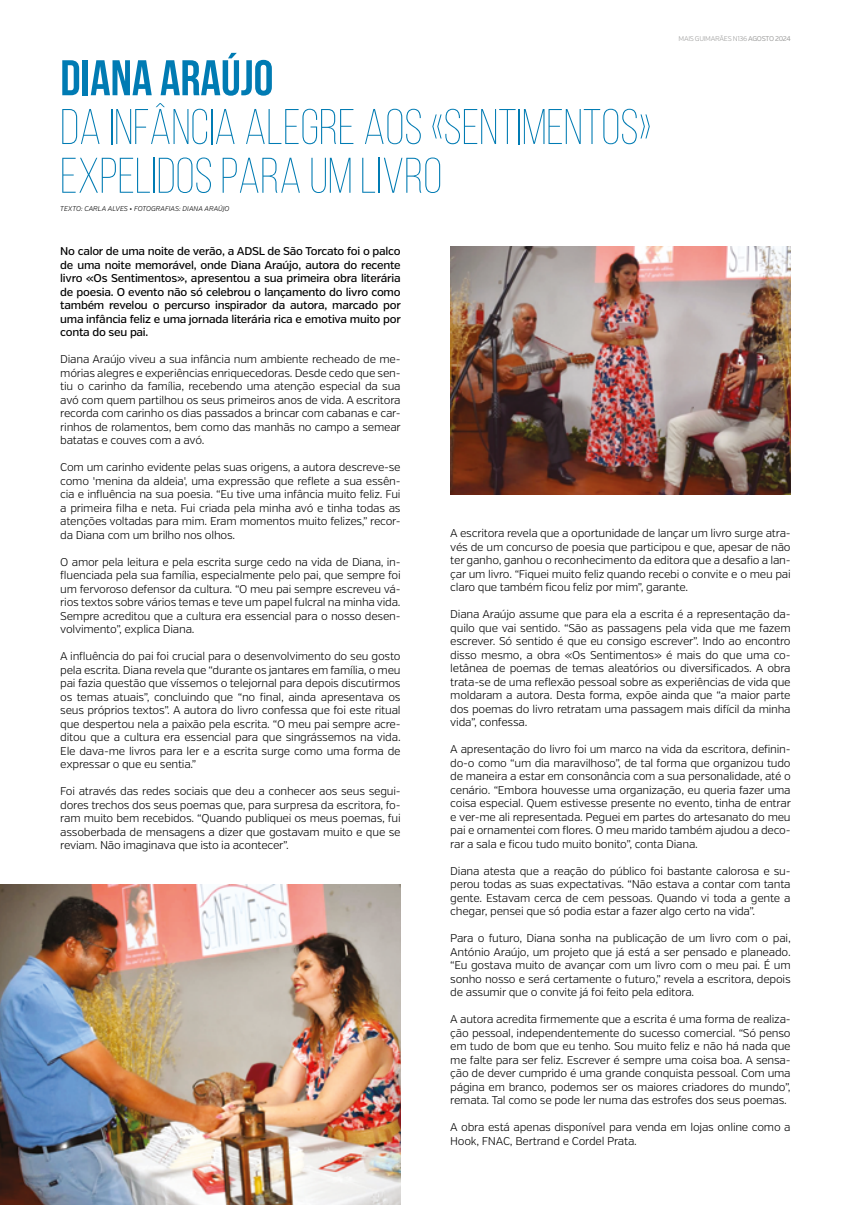
<style>
.page{position:relative;width:851px;height:1205px;background:#fff}
.page>*{position:absolute;margin:0;border:0;box-sizing:border-box;transform-origin:0 0}
.t1{font:300 50px/48.8px "Bebas Neue";color:#007bb3}
.t2{font:50px "Bebas Neue";color:#007bb3}
.t3{font:300 11.25px/13.5px "Verb";letter-spacing:-.02em;color:#000;text-align:justify}
.t4{font:500 11.25px/13.5px "Verb";letter-spacing:-.02em;color:#000;text-align:justify}
.t5{font:italic 300 6.88px "Verb";letter-spacing:-.005em;color:#000}
.t6{font:300 6.88px "Verb";letter-spacing:-.04em;color:#9d9d9c}
.s1{font-weight:400}
</style>
<div class="page">
<img style="left:0;top:885px;width:400px;height:320px">
<img style="left:450px;top:246px;width:340px;height:249px">
<h1 class="t2" style="left:60px;top:51px;width:214px">DIANA ARAÚJO</h1>
<h1 class="t1" style="left:60px;top:102px;width:592px">DA INFÂNCIA ALEGRE AOS «SENTIMENTOS»<br>EXPELIDOS PARA UM LIVRO</h1>
<p class="t5" style="left:60px;top:204px;width:171px">TEXTO: CARLA ALVES • FOTOGRAFIAS: DIANA ARAÚJO</p>
<p class="t6" style="left:678px;top:34px;width:114px">MAIS GUIMARÃES N136 <span class="s1">AGOSTO 2024</span></p>
<p class="t4" style="left:60px;top:245px;width:342px">No calor de uma noite de verão, a ADSL de São Torcato foi o palco de uma noite memorável, onde Diana Araújo, autora do recente livro «Os Sentimentos», apresentou a sua primeira obra literária de poesia. O evento não só celebrou o lançamento do livro como também revelou o percurso inspirador da autora, marcado por uma infância feliz e uma jornada literária rica e emotiva muito por conta do seu pai.</p>
<p class="t3" style="left:60px;top:353px;width:342px">Diana Araújo viveu a sua infância num ambiente recheado de me&shy;mórias alegres e experiências enriquecedoras. Desde cedo que sen&shy;tiu o carinho da família, recebendo uma atenção especial da sua avó com quem partilhou os seus primeiros anos de vida. A escritora recorda com carinho os dias passados a brincar com cabanas e car&shy;rinhos de rolamentos, bem como das manhãs no campo a semear batatas e couves com a avó.</p>
<p class="t3" style="left:60px;top:461px;width:342px">Com um carinho evidente pelas suas origens, a autora descreve-se como 'menina da aldeia', uma expressão que reflete a sua essên&shy;cia e influência na sua poesia. “Eu tive uma infância muito feliz. Fui a primeira filha e neta. Fui criada pela minha avó e tinha todas as atenções voltadas para mim. Eram momentos muito felizes,” recor&shy;da Diana com um brilho nos olhos.</p>
<p class="t3" style="left:60px;top:555px;width:342px">O amor pela leitura e pela escrita surge cedo na vida de Diana, in&shy;fluenciada pela sua família, especialmente pelo pai, que sempre foi um fervoroso defensor da cultura. “O meu pai sempre escreveu vá&shy;rios textos sobre vários temas e teve um papel fulcral na minha vida.<br>Sempre acreditou que a cultura era essencial para o nosso desen&shy;volvimento”, explica Diana.</p>
<p class="t3" style="left:60px;top:650px;width:342px">A influência do pai foi crucial para o desenvolvimento do seu gosto pela escrita. Diana revela que “durante os jantares em família, o meu pai fazia questão que víssemos o telejornal para depois discutirmos os temas atuais”, concluindo que “no final, ainda apresentava os seus próprios textos”. A autora do livro confessa que foi este ritual que despertou nela a paixão pela escrita. “O meu pai sempre acre&shy;ditou que a cultura era essencial para que singrássemos na vida.<br>Ele dava-me livros para ler e a escrita surge como uma forma de expressar o que eu sentia.”</p>
<p class="t3" style="left:60px;top:785px;width:342px">Foi através das redes sociais que deu a conhecer aos seus segui&shy;dores trechos dos seus poemas que, para surpresa da escritora, fo&shy;ram muito bem recebidos. “Quando publiquei os meus poemas, fui assoberbada de mensagens a dizer que gostavam muito e que se reviam. Não imaginava que isto ia acontecer”.</p>
<p class="t3" style="left:450px;top:526px;width:342px">A escritora revela que a oportunidade de lançar um livro surge atra&shy;vés de um concurso de poesia que participou e que, apesar de não ter ganho, ganhou o reconhecimento da editora que a desafio a lan&shy;çar um livro. “Fiquei muito feliz quando recebi o convite e o meu pai claro que também ficou feliz por mim”, garante.</p>
<p class="t3" style="left:450px;top:607px;width:342px">Diana Araújo assume que para ela a escrita é a representação da&shy;quilo que vai sentido. “São as passagens pela vida que me fazem escrever. Só sentido é que eu consigo escrever”. Indo ao encontro disso mesmo, a obra «Os Sentimentos» é mais do que uma co&shy;letânea de poemas de temas aleatórios ou diversificados. A obra trata-se de uma reflexão pessoal sobre as experiências de vida que moldaram a autora. Desta forma, expõe ainda que “a maior parte dos poemas do livro retratam uma passagem mais difícil da minha vida”, confessa.</p>
<p class="t3" style="left:450px;top:742px;width:342px">A apresentação do livro foi um marco na vida da escritora, definin&shy;do-o como “um dia maravilhoso”, de tal forma que organizou tudo de maneira a estar em consonância com a sua personalidade, até o cenário. “Embora houvesse uma organização, eu queria fazer uma coisa especial. Quem estivesse presente no evento, tinha de entrar e ver-me ali representada. Peguei em partes do artesanato do meu pai e ornamentei com flores. O meu marido também ajudou a deco&shy;rar a sala e ficou tudo muito bonito”, conta Diana.</p>
<p class="t3" style="left:450px;top:864px;width:342px">Diana atesta que a reação do público foi bastante calorosa e su&shy;perou todas as suas expectativas. “Não estava a contar com tanta gente. Estavam cerca de cem pessoas. Quando vi toda a gente a chegar, pensei que só podia estar a fazer algo certo na vida”.</p>
<p class="t3" style="left:450px;top:931px;width:342px">Para o futuro, Diana sonha na publicação de um livro com o pai, António Araújo, um projeto que já está a ser pensado e planeado. “Eu gostava muito de avançar com um livro com o meu pai. É um sonho nosso e será certamente o futuro,” revela a escritora, depois de assumir que o convite já foi feito pela editora.</p>
<p class="t3" style="left:450px;top:1012px;width:342px">A autora acredita firmemente que a escrita é uma forma de realiza&shy;ção pessoal, independentemente do sucesso comercial. “Só penso em tudo de bom que eu tenho. Sou muito feliz e não há nada que me falte para ser feliz. Escrever é sempre uma coisa boa. A sensa&shy;ção de dever cumprido é uma grande conquista pessoal. Com uma página em branco, podemos ser os maiores criadores do mundo”, remata. Tal como se pode ler numa das estrofes dos seus poemas.</p>
<p class="t3" style="left:450px;top:1120px;width:342px">A obra está apenas disponível para venda em lojas online como a<br>Hook, FNAC, Bertrand e Cordel Prata.</p>
</div>
